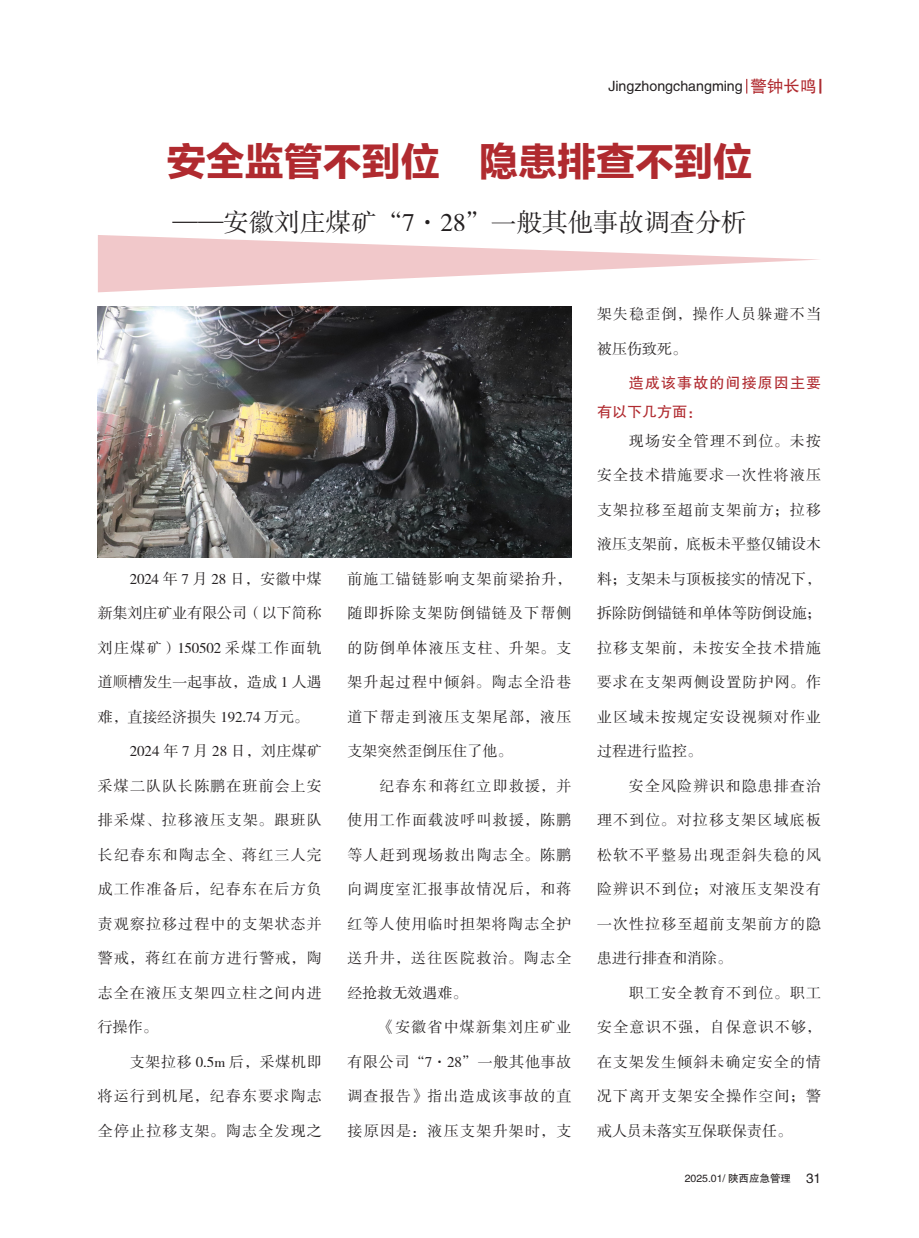
<style>
.page{position:relative;width:919px;height:1238px;background:#fff}
.page>*{position:absolute;margin:0;border:0;box-sizing:border-box;transform-origin:0 0}
.大标题{font:39px "FZLTDHJW GB1 0";color:#b02a2f}
.大标题-2{font:25.5px "FZSSK GBK1 0";color:#231f20}
.t1{font:15px "FZSSK GBK1 0";letter-spacing:.075em;color:#231f20}
.t2{font:15px "FZSSK GBK1 0";color:#231f20}
.t3{font:15px "FZSSK GBK1 0";letter-spacing:-.01em;color:#231f20}
.t4{font:15px "FZSSK GBK1 0";letter-spacing:-.005em;color:#231f20}
.红色内文标题{font:15px/28.7px "FZHTK GBK1 0";letter-spacing:.075em;color:#b02a2f}
.t5{font:15px "FZSSK GBK1 0";letter-spacing:.05em;color:#231f20}
.t6{font:15px "FZSSK GBK1 0";letter-spacing:.045em;color:#231f20}
.t7{font:14.25px "FZHTK GBK1 0";color:#231f20}
.t8{font:10.5px "FZHTK GBK1 0";color:#231f20}
.s1{font-size:16.5px;color:#b02a2f}
.s2{font-size:13.5px}
</style>
<div class="page">
<svg style="left:746px;top:79px;width:1px;height:15px"></svg>
<svg style="left:819px;top:79px;width:2px;height:15px"></svg>
<svg style="left:98px;top:235px;width:721px;height:57px"></svg>
<img style="left:98px;top:306px;width:473px;height:251px">
<p class="t7" style="left:608px;top:79px;width:210px">Jingzhongchangming <span class="s1">警钟长鸣</span></p>
<p class="大标题" style="left:167px;top:140px;width:586px">安全监管不到位 隐患排查不到位</p>
<p class="大标题-2" style="left:172px;top:209px;width:575px">——安徽刘庄煤矿“7·28”一般其他事故调查分析</p>
<p class="t3" style="left:130px;top:570px;width:194px">2024 年 7 月 28 日，安徽中煤</p>
<p class="t4" style="left:98px;top:605px;width:225px">新集刘庄矿业有限公司（以下简称</p>
<p class="t1" style="left:98px;top:639px;width:225px">刘庄煤矿）150502 采煤工作面轨</p>
<p class="t4" style="left:98px;top:674px;width:225px">道顺槽发生一起事故，造成 1 人遇</p>
<p class="t3" style="left:98px;top:708px;width:212px">难，直接经济损失 192.74 万元。</p>
<p class="t2" style="left:130px;top:743px;width:194px">2024 年 7 月 28 日，刘庄煤矿</p>
<p class="t1" style="left:98px;top:777px;width:225px">采煤二队队长陈鹏在班前会上安</p>
<p class="t1" style="left:98px;top:812px;width:225px">排采煤、拉移液压支架。跟班队</p>
<p class="t1" style="left:98px;top:846px;width:225px">长纪春东和陶志全、蒋红三人完</p>
<p class="t1" style="left:98px;top:881px;width:225px">成工作准备后，纪春东在后方负</p>
<p class="t1" style="left:98px;top:915px;width:225px">责观察拉移过程中的支架状态并</p>
<p class="t1" style="left:98px;top:950px;width:225px">警戒，蒋红在前方进行警戒，陶</p>
<p class="t1" style="left:98px;top:984px;width:225px">志全在液压支架四立柱之间内进</p>
<p class="t1" style="left:98px;top:1019px;width:61px">行操作。</p>
<p class="t6" style="left:130px;top:1053px;width:194px">支架拉移 0.5m 后，采煤机即</p>
<p class="t1" style="left:98px;top:1088px;width:225px">将运行到机尾，纪春东要求陶志</p>
<p class="t1" style="left:98px;top:1122px;width:225px">全停止拉移支架。陶志全发现之</p>
<p class="t1" style="left:347px;top:570px;width:225px">前施工锚链影响支架前梁抬升，</p>
<p class="t1" style="left:347px;top:605px;width:225px">随即拆除支架防倒锚链及下帮侧</p>
<p class="t1" style="left:347px;top:639px;width:225px">的防倒单体液压支柱、升架。支</p>
<p class="t1" style="left:347px;top:674px;width:225px">架升起过程中倾斜。陶志全沿巷</p>
<p class="t1" style="left:347px;top:708px;width:225px">道下帮走到液压支架尾部，液压</p>
<p class="t2" style="left:347px;top:743px;width:166px">支架突然歪倒压住了他。</p>
<p class="t1" style="left:379px;top:777px;width:193px">纪春东和蒋红立即救援，并</p>
<p class="t1" style="left:347px;top:812px;width:225px">使用工作面载波呼叫救援，陈鹏</p>
<p class="t1" style="left:347px;top:846px;width:225px">等人赶到现场救出陶志全。陈鹏</p>
<p class="t1" style="left:347px;top:881px;width:225px">向调度室汇报事故情况后，和蒋</p>
<p class="t1" style="left:347px;top:915px;width:225px">红等人使用临时担架将陶志全护</p>
<p class="t1" style="left:347px;top:950px;width:225px">送升井，送往医院救治。陶志全</p>
<p class="t2" style="left:347px;top:984px;width:121px">经抢救无效遇难。</p>
<p class="t1" style="left:379px;top:1019px;width:194px">《安徽省中煤新集刘庄矿业</p>
<p class="t5" style="left:347px;top:1053px;width:225px">有限公司“7·28”一般其他事故</p>
<p class="t1" style="left:347px;top:1088px;width:225px">调查报告》指出造成该事故的直</p>
<p class="t1" style="left:347px;top:1122px;width:225px">接原因是：液压支架升架时，支</p>
<p class="t1" style="left:597px;top:306px;width:225px">架失稳歪倒，操作人员躲避不当</p>
<p class="t1" style="left:597px;top:341px;width:91px">被压伤致死。</p>
<p class="红色内文标题" style="left:597px;top:369px;width:225px;text-indent:32px">造成该事故的间接原因主要有以下几方面：</p>
<p class="t1" style="left:629px;top:432px;width:193px">现场安全管理不到位。未按</p>
<p class="t1" style="left:597px;top:467px;width:225px">安全技术措施要求一次性将液压</p>
<p class="t1" style="left:597px;top:501px;width:225px">支架拉移至超前支架前方；拉移</p>
<p class="t2" style="left:597px;top:536px;width:225px">液压支架前，底板未平整仅铺设木</p>
<p class="t2" style="left:597px;top:570px;width:225px">料；支架未与顶板接实的情况下，</p>
<p class="t2" style="left:597px;top:605px;width:225px">拆除防倒锚链和单体等防倒设施；</p>
<p class="t1" style="left:597px;top:639px;width:225px">拉移支架前，未按安全技术措施</p>
<p class="t1" style="left:597px;top:674px;width:225px">要求在支架两侧设置防护网。作</p>
<p class="t1" style="left:597px;top:708px;width:225px">业区域未按规定安设视频对作业</p>
<p class="t1" style="left:597px;top:743px;width:106px">过程进行监控。</p>
<p class="t1" style="left:629px;top:777px;width:194px">安全风险辨识和隐患排查治</p>
<p class="t1" style="left:597px;top:812px;width:225px">理不到位。对拉移支架区域底板</p>
<p class="t1" style="left:597px;top:846px;width:225px">松软不平整易出现歪斜失稳的风</p>
<p class="t1" style="left:597px;top:881px;width:225px">险辨识不到位；对液压支架没有</p>
<p class="t1" style="left:597px;top:915px;width:225px">一次性拉移至超前支架前方的隐</p>
<p class="t2" style="left:597px;top:950px;width:136px">患进行排查和消除。</p>
<p class="t1" style="left:629px;top:984px;width:193px">职工安全教育不到位。职工</p>
<p class="t1" style="left:597px;top:1019px;width:225px">安全意识不强，自保意识不够，</p>
<p class="t1" style="left:597px;top:1053px;width:225px">在支架发生倾斜未确定安全的情</p>
<p class="t1" style="left:597px;top:1088px;width:225px">况下离开支架安全操作空间；警</p>
<p class="t2" style="left:597px;top:1122px;width:196px">戒人员未落实互保联保责任。</p>
<p class="t8" style="left:684px;top:1172px;width:138px">2025.01/ 陕西应急管理 <span class="s2">31</span></p>
</div>
